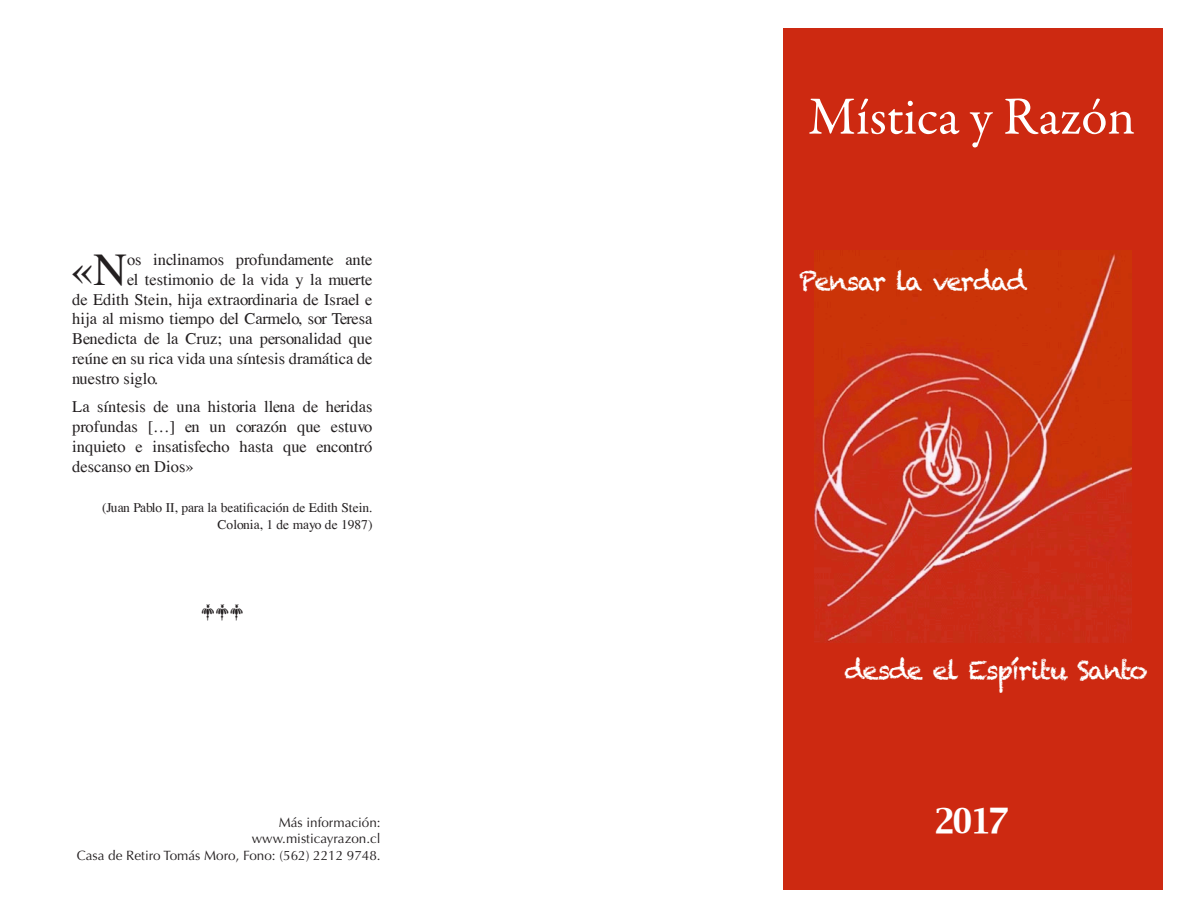
<style>
.page{position:relative;width:1188px;height:918px;background:#fff}
.page>*{position:absolute;margin:0;border:0;box-sizing:border-box;transform-origin:0 0}
.t1{font:54px "Garamond Premr Pro";color:#fff}
.t2{font:46.35px "Callimachus";color:#231f20}
.t3{font:30px "Capitals";color:#fff}
.t4{font:25.5px "Chalkduster";letter-spacing:-.06em;color:#fff}
.t5{font:16.5px/19.8px "Callimachus";color:#231f20;text-align:justify}
.t6{font:13.5px "Optima";color:#231f20}
.t7{font:13.5px/16.2px "Callimachus";color:#231f20;text-align:right}
</style>
<div class="page">
<div style="left:784px;top:28px;width:379px;height:862px;background:#cd2911"></div>
<img style="left:815px;top:250px;width:316px;height:393px">
<p class="t2" style="left:70px;top:230px;width:58px">«N</p>
<p class="t5" style="left:127px;top:248px;width:247px">os inclinamos profundamente ante</p>
<p class="t5" style="left:127px;top:268px;width:247px">el testimonio de la vida y la muerte</p>
<p class="t5" style="left:72px;top:288px;width:302px">de Edith Stein, hija extraordinaria de Israel e</p>
<p class="t5" style="left:72px;top:308px;width:302px">hija al mismo tiempo del Carmelo, sor Teresa</p>
<p class="t5" style="left:72px;top:328px;width:302px">Benedicta de la Cruz; una personalidad que</p>
<p class="t5" style="left:72px;top:347px;width:302px">reúne en su rica vida una síntesis dramática de</p>
<p class="t5" style="left:72px;top:367px;width:87px">nuestro siglo.</p>
<p class="t5" style="left:72px;top:395px;width:302px">La síntesis de una historia llena de heridas profundas […] en un corazón que estuvo inquieto e insatisfecho hasta que encontró descanso en Dios»</p>
<p class="t7" style="left:102px;top:499px;width:272px">(Juan Pablo II, para la beatificación de Edith Stein.<br>Colonia, 1 de mayo de 1987)</p>
<p class="t6" style="left:279px;top:815px;width:104px">Más información:</p>
<p class="t6" style="left:252px;top:831px;width:130px">www.misticayrazon.cl</p>
<p class="t6" style="left:77px;top:847px;width:305px">Casa de Retiro Tomás Moro, Fono: (562) 2212 9748.</p>
<p class="t1" style="left:808px;top:84px;width:329px">Mística y Razón</p>
<p class="t4" style="left:799px;top:266px;width:229px">Pensar la verdad</p>
<p class="t4" style="left:844px;top:655px;width:305px">desde el Espíritu Santo</p>
<p class="t3" style="left:934px;top:800px;width:76px">2017</p>
</div>
